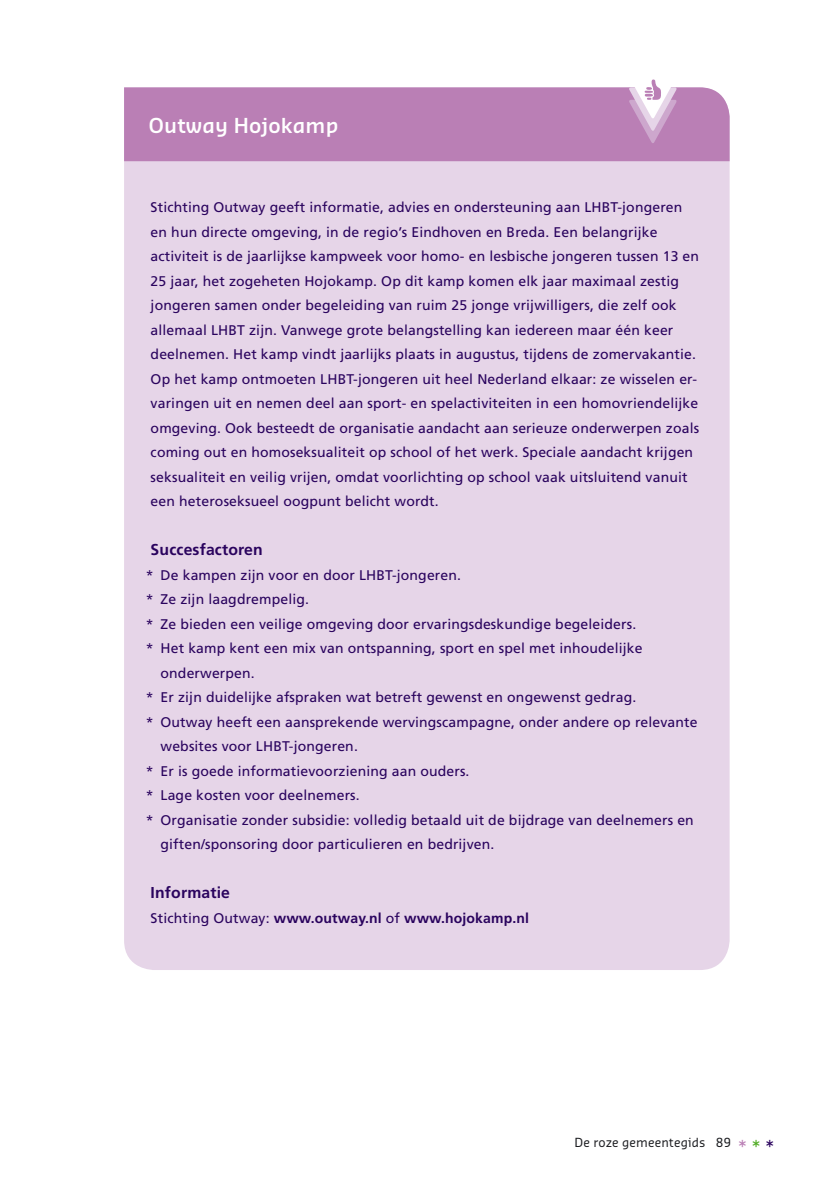
<style>
.page{position:relative;width:814px;height:1191px;background:#fff}
.page>*{position:absolute;margin:0;border:0;box-sizing:border-box;transform-origin:0 0}
.t1{font:600 20.12px "Sansa";letter-spacing:.01em;color:#fff}
.t2{font:700 15.75px "Frutiger";letter-spacing:.01em;color:#2a035e}
.t3{font:14px/24.5px "Frutiger";letter-spacing:.01em;color:#2a035e}
.t4{font:700 14px "Frutiger";letter-spacing:.01em;color:#2a035e}
.t5{font:12.25px "Sansa";letter-spacing:.01em;color:#1b1c20}
.s1{font-weight:400}
.s2{font-size:17.5px;color:#ba7fb5}
.s3{font-size:17.5px;color:#50ac25}
.s4{font-size:17.5px;color:#2a035e}
</style>
<div class="page">
<div style="left:124px;top:161px;width:605px;height:809px;background:#e6d5e8"></div>
<div style="left:124px;top:87px;width:605px;height:74px;background:#ba7fb5"></div>
<svg style="left:628px;top:79px;width:49px;height:66px"></svg>
<h1 class="t1" style="left:149px;top:112px;width:191px">Outway Hojokamp</h1>
<p class="t3" style="left:151px;top:195px;width:550px">Stichting Outway geeft informatie, advies en ondersteuning aan LHBT-jongeren en hun directe omgeving, in de regio’s Eindhoven en Breda. Een belangrijke activiteit is de jaarlijkse kampweek voor homo- en lesbische jongeren tussen 13 en 25 jaar, het zogeheten Hojokamp. Op dit kamp komen elk jaar maximaal zestig jongeren samen onder begeleiding van ruim 25 jonge vrijwilligers, die zelf ook allemaal LHBT zijn. Vanwege grote belangstelling kan iedereen maar één keer deelnemen. Het kamp vindt jaarlijks plaats in augustus, tijdens de zomervakantie.<br>Op het kamp ontmoeten LHBT-jongeren uit heel Nederland elkaar: ze wisselen er&shy;varingen uit en nemen deel aan sport- en spelactiviteiten in een homovriendelijke omgeving. Ook besteedt de organisatie aandacht aan serieuze onderwerpen zoals coming out en homoseksualiteit op school of het werk. Speciale aandacht krijgen seksualiteit en veilig vrijen, omdat voorlichting op school vaak uitsluitend vanuit een heteroseksueel oogpunt belicht wordt.</p>
<p class="t2" style="left:151px;top:540px;width:114px">Succesfactoren</p>
<p class="t3" style="left:146px;top:562px;width:317px">* De kampen zijn voor en door LHBT-jongeren.</p>
<p class="t3" style="left:146px;top:587px;width:165px">* Ze zijn laagdrempelig.</p>
<p class="t3" style="left:146px;top:611px;width:492px">* Ze bieden een veilige omgeving door ervaringsdeskundige begeleiders.</p>
<p class="t3" style="left:146px;top:636px;width:498px">* Het kamp kent een mix van ontspanning, sport en spel met inhoudelijke</p>
<p class="t3" style="left:160px;top:660px;width:96px">onderwerpen.</p>
<p class="t3" style="left:146px;top:685px;width:492px">* Er zijn duidelijke afspraken wat betreft gewenst en ongewenst gedrag.</p>
<p class="t3" style="left:146px;top:709px;width:553px">* Outway heeft een aansprekende wervingscampagne, onder andere op relevante</p>
<p class="t3" style="left:160px;top:734px;width:199px">websites voor LHBT-jongeren.</p>
<p class="t3" style="left:146px;top:758px;width:325px">* Er is goede informatievoorziening aan ouders.</p>
<p class="t3" style="left:146px;top:783px;width:215px">* Lage kosten voor deelnemers.</p>
<p class="t3" style="left:146px;top:807px;width:549px">* Organisatie zonder subsidie: volledig betaald uit de bijdrage van deelnemers en</p>
<p class="t3" style="left:160px;top:832px;width:335px">giften/sponsoring door particulieren en bedrijven.</p>
<p class="t2" style="left:151px;top:883px;width:81px">Informatie</p>
<p class="t4" style="left:151px;top:910px;width:380px"><span class="s1">Stichting Outway:</span> www.outway.nl <span class="s1">of</span> www.hojokamp.nl</p>
<p class="t5" style="left:574px;top:1135px;width:201px">De roze gemeentegids 89 <span class="s2">*</span> <span class="s3">*</span> <span class="s4">*</span></p>
</div>
